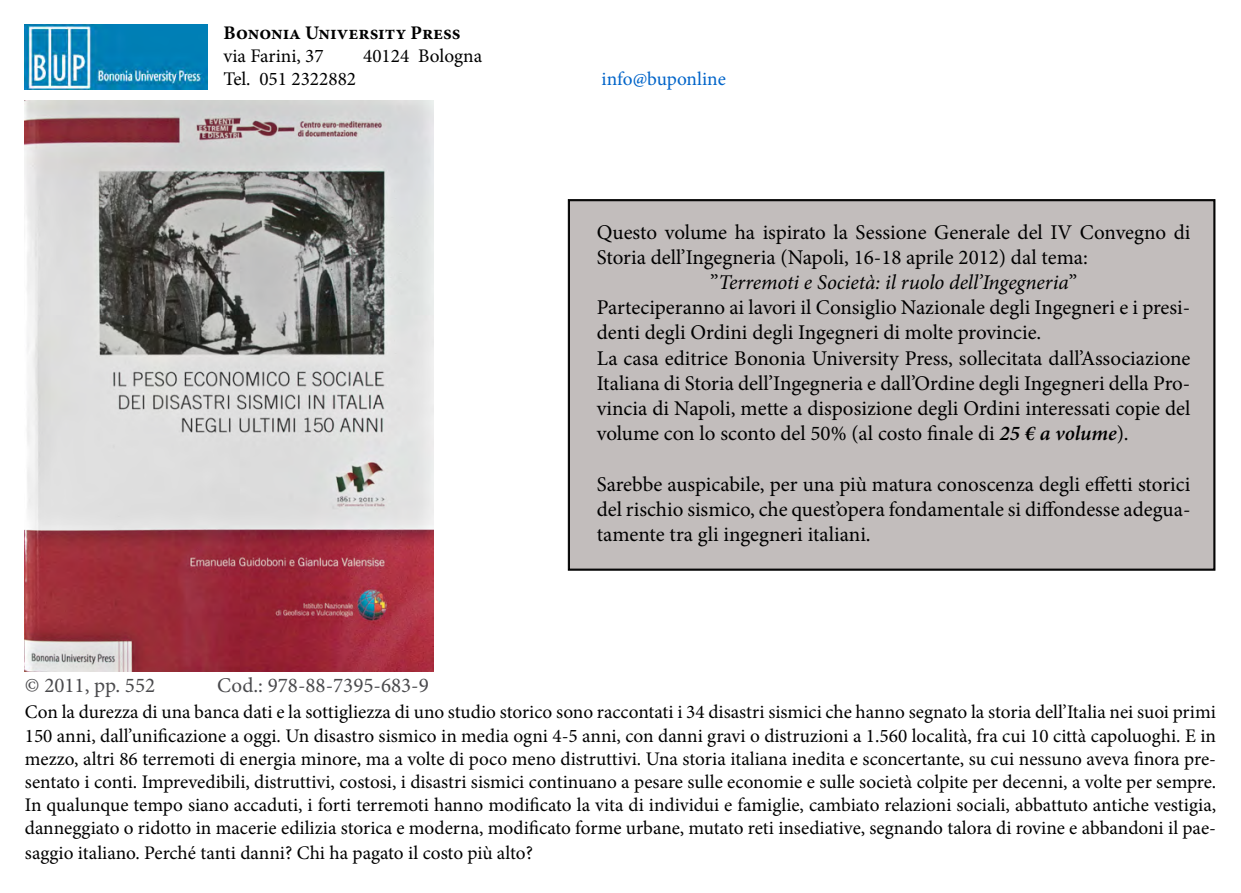
<style>
.page{position:relative;width:1241px;height:893px;background:#fff}
.page>*{position:absolute;margin:0;border:0;box-sizing:border-box;transform-origin:0 0}
.t1{font:21px/25.2px "Minion Pro";color:#000;text-align:justify}
.t2{font:italic 21px "Minion Pro";letter-spacing:-.005em;color:#000}
.t3{font:21px "Minion Pro";color:#4a4a4d}
.t4{font:19.25px/23.1px "Minion Pro";color:#000;text-align:justify}
.t5{font:700 19.25px "Minion Pro";color:#000}
.t6{font:19.25px "Minion Pro";color:#0064c9}
.s1{font-style:normal}
.s2{font-weight:600;font-style:italic}
</style>
<div class="page">
<img style="left:25px;top:25px;width:182px;height:65px">
<div style="left:568px;top:199px;width:646px;height:368px;background:#c2bdbc"></div>
<img style="left:25px;top:100px;width:408px;height:572px">
<p class="t5" style="left:223px;top:19px;width:239px">Bononia University Press</p>
<p class="t4" style="left:223px;top:44px;width:102px">via Farini, 37</p>
<p class="t4" style="left:363px;top:44px;width:121px">40124 Bologna</p>
<p class="t4" style="left:223px;top:67px;width:134px">Tel. 051 2322882</p>
<p class="t6" style="left:601px;top:66px;width:126px">info@buponline</p>
<p class="t3" style="left:25px;top:671px;width:132px">© 2011, pp. 552</p>
<p class="t3" style="left:217px;top:671px;width:213px">Cod.: 978-88-7395-683-9</p>
<p class="t1" style="left:596px;top:219px;width:595px">Questo volume ha ispirato la Sessione Generale del IV Convegno di</p>
<p class="t1" style="left:596px;top:244px;width:492px">Storia dell’Ingegneria (Napoli, 16-18 aprile 2012) dal tema:</p>
<p class="t2" style="left:710px;top:268px;width:368px"><span class="s1">”</span>Terremoti e Società: il ruolo dell’Ingegneria<span class="s1">”</span></p>
<p class="t1" style="left:596px;top:295px;width:595px">Parteciperanno ai lavori il Consiglio Nazionale degli Ingegneri e i presi-</p>
<p class="t1" style="left:596px;top:320px;width:446px">denti degli Ordini degli Ingegneri di molte provincie.</p>
<p class="t1" style="left:596px;top:345px;width:595px">La casa editrice Bononia University Press, sollecitata dall’Associazione</p>
<p class="t1" style="left:596px;top:370px;width:595px">Italiana di Storia dell’Ingegneria e dall’Ordine degli Ingegneri della Pro-</p>
<p class="t1" style="left:596px;top:396px;width:595px">vincia di Napoli, mette a disposizione degli Ordini interessati copie del</p>
<p class="t1" style="left:596px;top:421px;width:533px">volume con lo sconto del 50% (al costo finale di <span class="s2">25 € a volume</span>).</p>
<p class="t1" style="left:596px;top:471px;width:595px">Sarebbe auspicabile, per una più matura conoscenza degli effetti storici del rischio sismico, che quest’opera fondamentale si diffondesse adegua&shy;tamente tra gli ingegneri italiani.</p>
<p class="t4" style="left:25px;top:701px;width:1192px">Con la durezza di una banca dati e la sottigliezza di uno studio storico sono raccontati i 34 disastri sismici che hanno segnato la storia dell’Italia nei suoi primi 150 anni, dall’unificazione a oggi. Un disastro sismico in media ogni 4-5 anni, con danni gravi o distruzioni a 1.560 località, fra cui 10 città capoluoghi. E in mezzo, altri 86 terremoti di energia minore, ma a volte di poco meno distruttivi. Una storia italiana inedita e sconcertante, su cui nessuno aveva finora pre&shy;sentato i conti. Imprevedibili, distruttivi, costosi, i disastri sismici continuano a pesare sulle economie e sulle società colpite per decenni, a volte per sempre.<br>In qualunque tempo siano accaduti, i forti terremoti hanno modificato la vita di individui e famiglie, cambiato relazioni sociali, abbattuto antiche vestigia, danneggiato o ridotto in macerie edilizia storica e moderna, modificato forme urbane, mutato reti insediative, segnando talora di rovine e abbandoni il pae-</p>
<p class="t4" style="left:25px;top:841px;width:509px">saggio italiano. Perché tanti danni? Chi ha pagato il costo più alto?</p>
</div>
